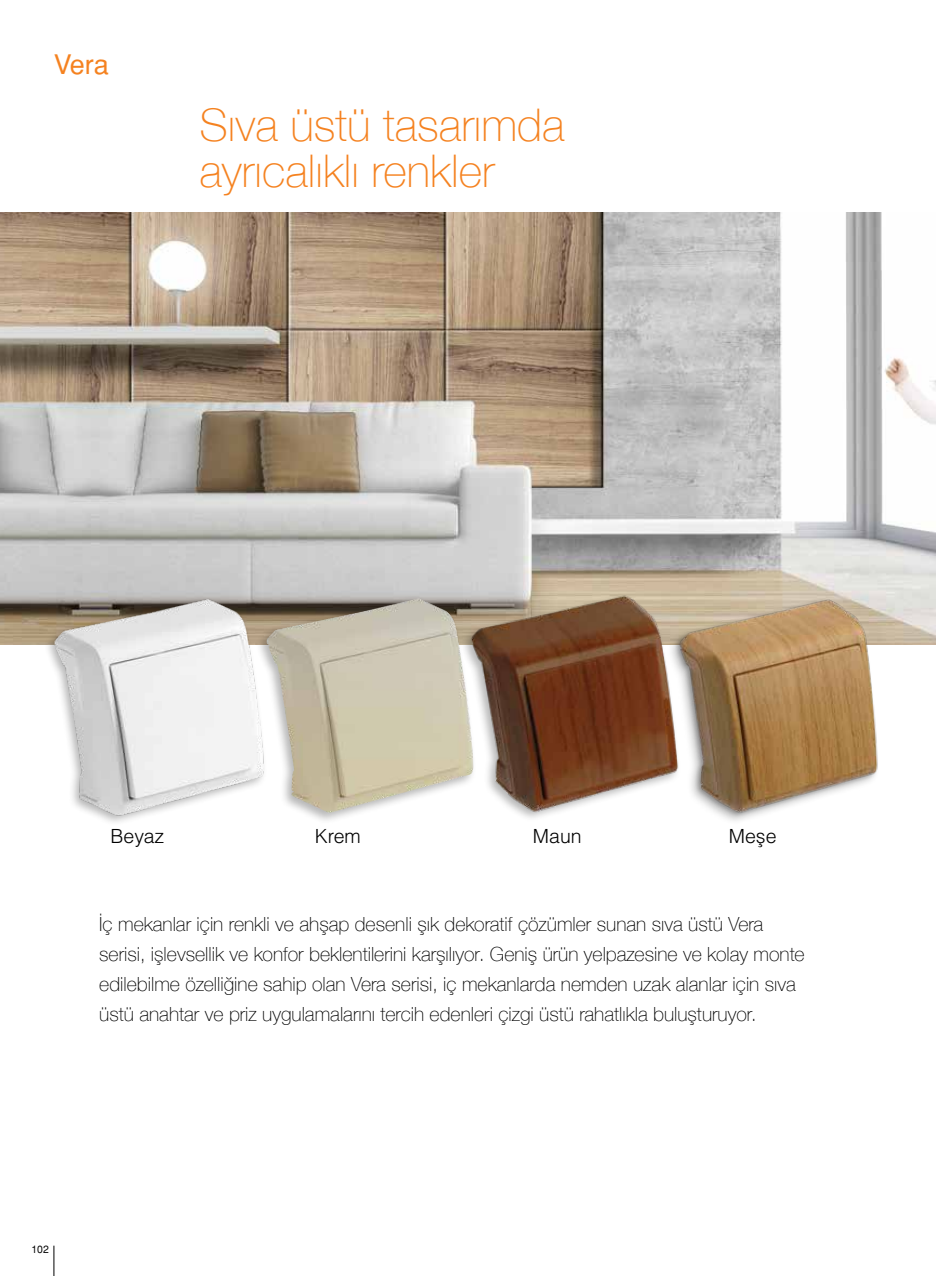
<style>
.page{position:relative;width:936px;height:1276px;background:#fff}
.page>*{position:absolute;margin:0;border:0;box-sizing:border-box;transform-origin:0 0}
.t1{font:100 45px/46.5px "Helvetica Neue";color:#f58220}
.t2{font:27px "Helvetica Normal Tr";color:#f58220}
.t3{font:100 19.5px/30px "Helvetica Neue";color:#000}
.t4{font:19.5px "Helvetica Light Normal Tr";color:#000}
.t5{font:10.5px "Helvetica Normal Tr";color:#000}
</style>
<div class="page">
<hr style="left:54px;top:1245px;width:1px;height:31px;background:#000">
<img style="left:0;top:212px;width:935px;height:432px">
<img style="left:33px;top:580px;width:253px;height:242px">
<div style="left:255px;top:594px;width:222px;height:230px;background:#000;opacity:.29"></div>
<img style="left:266px;top:598px;width:192px;height:215px">
<div style="left:459px;top:593px;width:221px;height:229px;background:#fff"></div>
<img style="left:458px;top:587px;width:203px;height:230px">
<img style="left:661px;top:583px;width:238px;height:238px">
<h2 class="t2" style="left:54px;top:48px;width:56px">Vera</h2>
<h1 class="t1" style="left:199px;top:100px;width:367px">Sıva üstü tasarımda ayrıcalıklı renkler</h1>
<p class="t4" style="left:111px;top:824px;width:55px">Beyaz</p>
<p class="t4" style="left:315px;top:824px;width:47px">Krem</p>
<p class="t4" style="left:533px;top:824px;width:50px">Maun</p>
<p class="t4" style="left:728px;top:824px;width:49px">Meşe</p>
<p class="t3" style="left:99px;top:908px;width:706px">İç mekanlar için renkli ve ahşap desenli şık dekoratif çözümler sunan sıva üstü Vera serisi, işlevsellik ve konfor beklentilerini karşılıyor. Geniş ürün yelpazesine ve kolay monte edilebilme özelliğine sahip olan Vera serisi, iç mekanlarda nemden uzak alanlar için sıva üstü anahtar ve priz uygulamalarını tercih edenleri çizgi üstü rahatlıkla buluşturuyor.</p>
<p class="t5" style="left:31px;top:1243px;width:19px">102</p>
</div>
